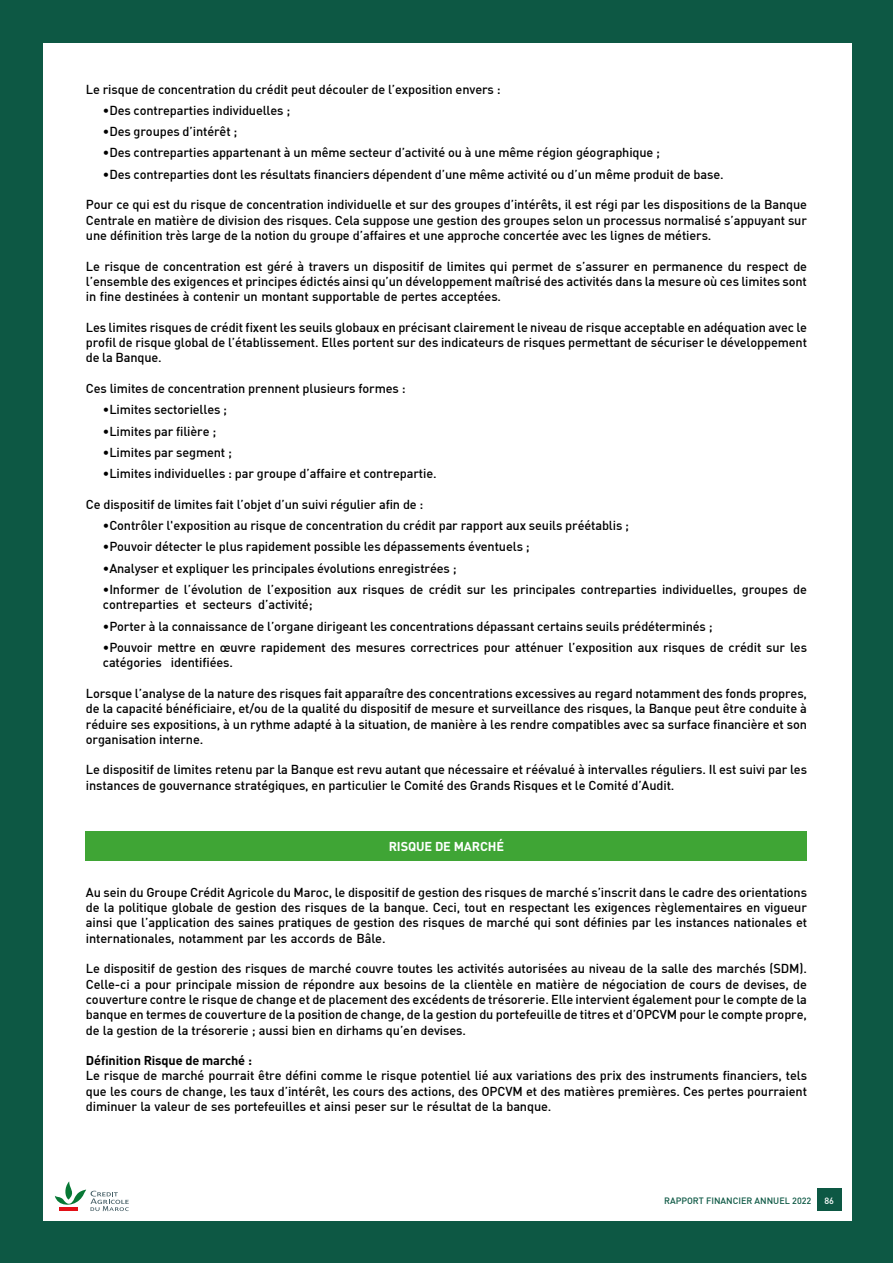
<style>
.page{position:relative;width:893px;height:1263px;background:#0d5844}
.page>*{position:absolute;margin:0;border:0;box-sizing:border-box;transform-origin:0 0}
.t1{font:500 12.75px/15.3px "DIN";letter-spacing:-.01em;color:#000;text-align:justify}
.t2{font:700 12.75px "DIN";letter-spacing:-.01em;color:#000}
.t3{font:700 12.75px "DIN";letter-spacing:-.01em;color:#fff}
.t4{font:500 9px "DIN";color:#0d5844}
.t5{font:500 9px "DIN";color:#fff}
</style>
<div class="page">
<div style="left:44px;top:43px;width:808px;height:1177px;background:#fff"></div>
<div style="left:817px;top:1188px;width:24px;height:23px;background:#0d5844"></div>
<svg style="left:55px;top:1181px;width:74px;height:30px"></svg>
<div style="left:86px;top:831px;width:721px;height:30px;background:#3fa535"></div>
<p class="t1" style="left:86px;top:81px;width:416px">Le risque de concentration du crédit peut découler de l’exposition envers :</p>
<p class="t1" style="left:103px;top:102px;width:189px">•Des contreparties individuelles ;</p>
<p class="t1" style="left:103px;top:123px;width:136px">•Des groupes d’intérêt ;</p>
<p class="t1" style="left:103px;top:145px;width:559px">•Des contreparties appartenant à un même secteur d’activité ou à une même région géographique ;</p>
<p class="t1" style="left:103px;top:166px;width:622px">•Des contreparties dont les résultats financiers dépendent d’une même activité ou d’un même produit de base.</p>
<p class="t1" style="left:86px;top:197px;width:723px">Pour ce qui est du risque de concentration individuelle et sur des groupes d’intérêts, il est régi par les dispositions de la Banque Centrale en matière de division des risques. Cela suppose une gestion des groupes selon un processus normalisé s’appuyant sur une définition très large de la notion du groupe d’affaires et une approche concertée avec les lignes de métiers.</p>
<p class="t1" style="left:86px;top:258px;width:723px">Le risque de concentration est géré à travers un dispositif de limites qui permet de s’assurer en permanence du respect de l’ensemble des exigences et principes édictés ainsi qu’un développement maîtrisé des activités dans la mesure où ces limites sont in fine destinées à contenir un montant supportable de pertes acceptées.</p>
<p class="t1" style="left:86px;top:319px;width:723px">Les limites risques de crédit fixent les seuils globaux en précisant clairement le niveau de risque acceptable en adéquation avec le profil de risque global de l’établissement. Elles portent sur des indicateurs de risques permettant de sécuriser le développement de la Banque.</p>
<p class="t1" style="left:86px;top:380px;width:321px">Ces limites de concentration prennent plusieurs formes :</p>
<p class="t1" style="left:103px;top:402px;width:126px">•Limites sectorielles ;</p>
<p class="t1" style="left:103px;top:423px;width:115px">•Limites par filière ;</p>
<p class="t1" style="left:103px;top:444px;width:131px">•Limites par segment ;</p>
<p class="t1" style="left:103px;top:465px;width:335px">•Limites individuelles : par groupe d’affaire et contrepartie.</p>
<p class="t1" style="left:86px;top:496px;width:339px">Ce dispositif de limites fait l’objet d’un suivi régulier afin de :</p>
<p class="t1" style="left:103px;top:517px;width:528px">•Contrôler l'exposition au risque de concentration du crédit par rapport aux seuils préétablis ;</p>
<p class="t1" style="left:103px;top:539px;width:428px">•Pouvoir détecter le plus rapidement possible les dépassements éventuels ;</p>
<p class="t1" style="left:103px;top:560px;width:355px">•Analyser et expliquer les principales évolutions enregistrées ;</p>
<p class="t1" style="left:103px;top:581px;width:706px">•Informer de l’évolution de l’exposition aux risques de crédit sur les principales contreparties individuelles, groupes de contreparties et secteurs d’activité;</p>
<p class="t1" style="left:103px;top:618px;width:611px">•Porter à la connaissance de l’organe dirigeant les concentrations dépassant certains seuils prédéterminés ;</p>
<p class="t1" style="left:103px;top:639px;width:706px">•Pouvoir mettre en œuvre rapidement des mesures correctrices pour atténuer l’exposition aux risques de crédit sur les catégories identifiées.</p>
<p class="t1" style="left:86px;top:685px;width:723px">Lorsque l’analyse de la nature des risques fait apparaître des concentrations excessives au regard notamment des fonds propres, de la capacité bénéficiaire, et/ou de la qualité du dispositif de mesure et surveillance des risques, la Banque peut être conduite à réduire ses expositions, à un rythme adapté à la situation, de manière à les rendre compatibles avec sa surface financière et son organisation interne.</p>
<p class="t1" style="left:86px;top:762px;width:723px">Le dispositif de limites retenu par la Banque est revu autant que nécessaire et réévalué à intervalles réguliers. Il est suivi par les instances de gouvernance stratégiques, en particulier le Comité des Grands Risques et le Comité d’Audit.</p>
<p class="t3" style="left:389px;top:838px;width:117px">RISQUE DE MARCHÉ</p>
<p class="t1" style="left:86px;top:884px;width:723px">Au sein du Groupe Crédit Agricole du Maroc, le dispositif de gestion des risques de marché s’inscrit dans le cadre des orientations de la politique globale de gestion des risques de la banque. Ceci, tout en respectant les exigences règlementaires en vigueur ainsi que l’application des saines pratiques de gestion des risques de marché qui sont définies par les instances nationales et internationales, notamment par les accords de Bâle.</p>
<p class="t1" style="left:86px;top:961px;width:723px">Le dispositif de gestion des risques de marché couvre toutes les activités autorisées au niveau de la salle des marchés (SDM).<br>Celle-ci a pour principale mission de répondre aux besoins de la clientèle en matière de négociation de cours de devises, de couverture contre le risque de change et de placement des excédents de trésorerie. Elle intervient également pour le compte de la banque en termes de couverture de la position de change, de la gestion du portefeuille de titres et d’OPCVM pour le compte propre, de la gestion de la trésorerie ; aussi bien en dirhams qu’en devises.</p>
<p class="t2" style="left:86px;top:1052px;width:167px">Définition Risque de marché :</p>
<p class="t1" style="left:86px;top:1068px;width:723px">Le risque de marché pourrait être défini comme le risque potentiel lié aux variations des prix des instruments financiers, tels que les cours de change, les taux d’intérêt, les cours des actions, des OPCVM et des matières premières. Ces pertes pourraient diminuer la valeur de ses portefeuilles et ainsi peser sur le résultat de la banque.</p>
<p class="t4" style="left:664px;top:1195px;width:149px">RAPPORT FINANCIER ANNUEL 2022</p>
<p class="t5" style="left:824px;top:1195px;width:11px">86</p>
</div>
